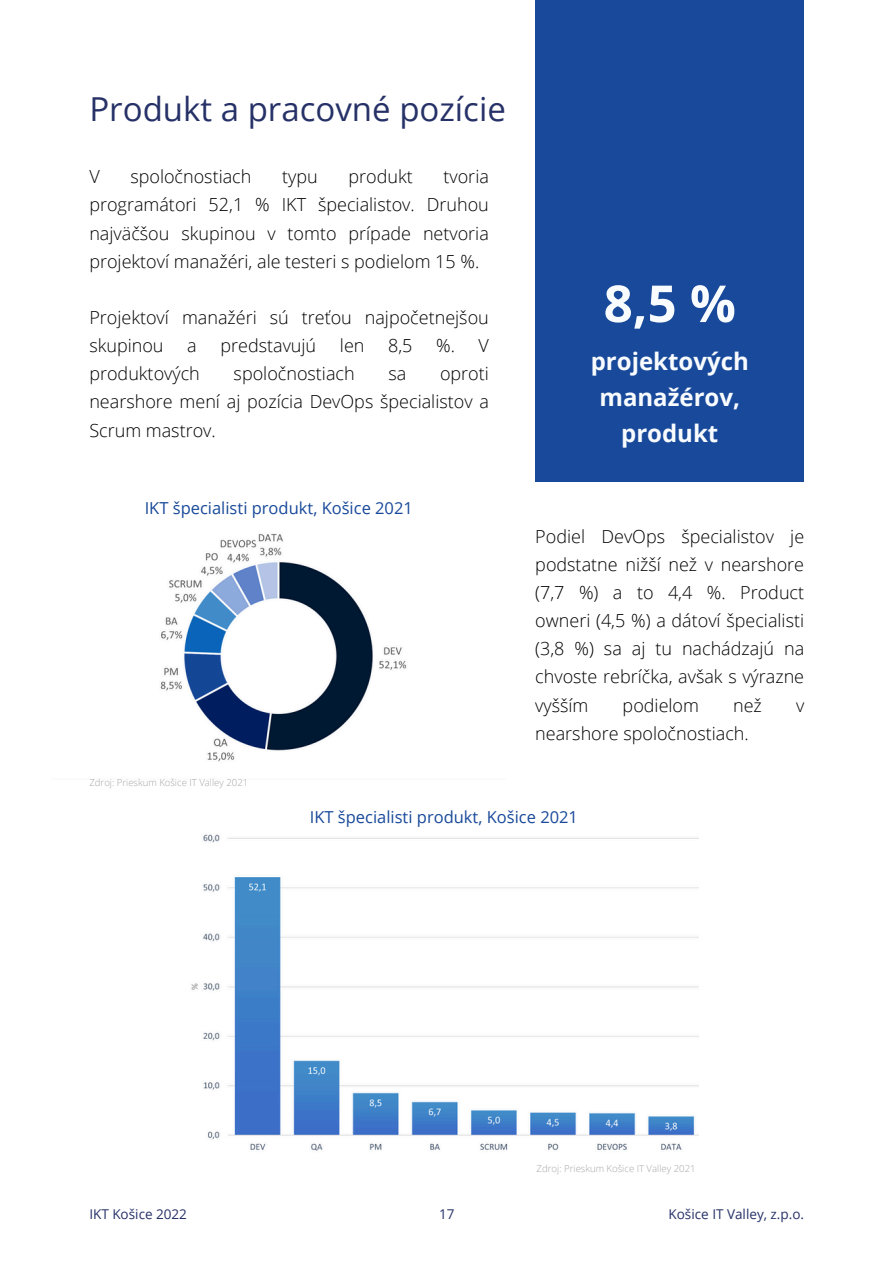
<style>
.page{position:relative;width:894px;height:1264px;background:#fff}
.page>*{position:absolute;margin:0;border:0;box-sizing:border-box;transform-origin:0 0}
.t1{font:700 51px "Open Sans";color:#f9fcff}
.t2{font:33px "Open Sans";color:#263167}
.t3{font:700 24px/36px "Open Sans";color:#f9fcff;text-align:center}
.t4{font:300 18px/28.2px "Open Sans";color:#000;text-align:justify}
.t5{font:16.5px "Open Sans";color:#18499a}
.t6{font:13.5px "Open Sans";color:#263167}
.t7{font:300 9.6px "Open Sans";color:#a6a6a6}
</style>
<div class="page">
<img style="left:191px;top:834px;width:507px;height:317px">
<div style="left:535px;top:0;width:269px;height:482px;background:#18499a"></div>
<img style="left:160px;top:534px;width:247px;height:228px">
<h4 class="t2" style="left:89px;top:86px;width:418px">Produkt a pracovné pozície</h4>
<h1 class="t4" style="left:89px;top:162px;width:12px">V</h1>
<h1 class="t4" style="left:130px;top:162px;width:123px">spoločnostiach</h1>
<h1 class="t4" style="left:282px;top:162px;width:37px">typu</h1>
<h1 class="t4" style="left:348px;top:162px;width:66px">produkt</h1>
<h1 class="t4" style="left:89px;top:162px;width:401px;text-indent:354px">tvoria programátori 52,1 % IKT špecialistov. Druhou najväčšou skupinou v tomto prípade netvoria projektoví manažéri, ale testeri s podielom 15 %.</h1>
<h3 class="t4" style="left:89px;top:303px;width:401px">Projektoví manažéri sú treťou najpočetnejšou skupinou</h3>
<h3 class="t4" style="left:187px;top:331px;width:11px">a</h3>
<h3 class="t4" style="left:220px;top:331px;width:97px">predstavujú</h3>
<h3 class="t4" style="left:340px;top:331px;width:26px">len</h3>
<h3 class="t4" style="left:388px;top:331px;width:26px">8,5</h3>
<h3 class="t4" style="left:436px;top:331px;width:20px">%.</h3>
<h3 class="t4" style="left:478px;top:331px;width:12px">V</h3>
<h3 class="t4" style="left:89px;top:359px;width:112px">produktových</h3>
<h3 class="t4" style="left:233px;top:359px;width:123px">spoločnostiach</h3>
<h3 class="t4" style="left:388px;top:359px;width:19px">sa</h3>
<h3 class="t4" style="left:89px;top:359px;width:401px;text-indent:350px">oproti nearshore mení aj pozícia DevOps špecialistov a Scrum mastrov.</h3>
<p class="t5" style="left:145px;top:496px;width:270px">IKT špecialisti produkt, Košice 2021</p>
<p class="t7" style="left:89px;top:776px;width:160px">Zdroj: Prieskum Košice IT Valley 2021</p>
<h4 class="t1" style="left:603px;top:267px;width:134px">8,5 %</h4>
<p class="t3" style="left:590px;top:342px;width:159px">projektových manažérov, produkt</p>
<h5 class="t4" style="left:535px;top:521px;width:270px">Podiel DevOps špecialistov je podstatne nižší než v nearshore (7,7 %) a to 4,4 %. Product owneri (4,5 %) a dátoví špecialisti (3,8 %) sa aj tu nachádzajú na chvoste rebríčka, avšak s výrazne vyšším</h5>
<h5 class="t4" style="left:622px;top:690px;width:78px">podielom</h5>
<h5 class="t4" style="left:733px;top:690px;width:30px">než</h5>
<h5 class="t4" style="left:795px;top:690px;width:10px">v</h5>
<h5 class="t4" style="left:535px;top:718px;width:215px">nearshore spoločnostiach.</h5>
<h2 class="t5" style="left:310px;top:805px;width:270px">IKT špecialisti produkt, Košice 2021</h2>
<h4 class="t7" style="left:536px;top:1161px;width:160px">Zdroj: Prieskum Košice IT Valley 2021</h4>
<p class="t6" style="left:89px;top:1204px;width:99px">IKT Košice 2022</p>
<h4 class="t6" style="left:439px;top:1204px;width:17px">17</h4>
<h4 class="t6" style="left:668px;top:1204px;width:137px">Košice IT Valley, z.p.o.</h4>
</div>
